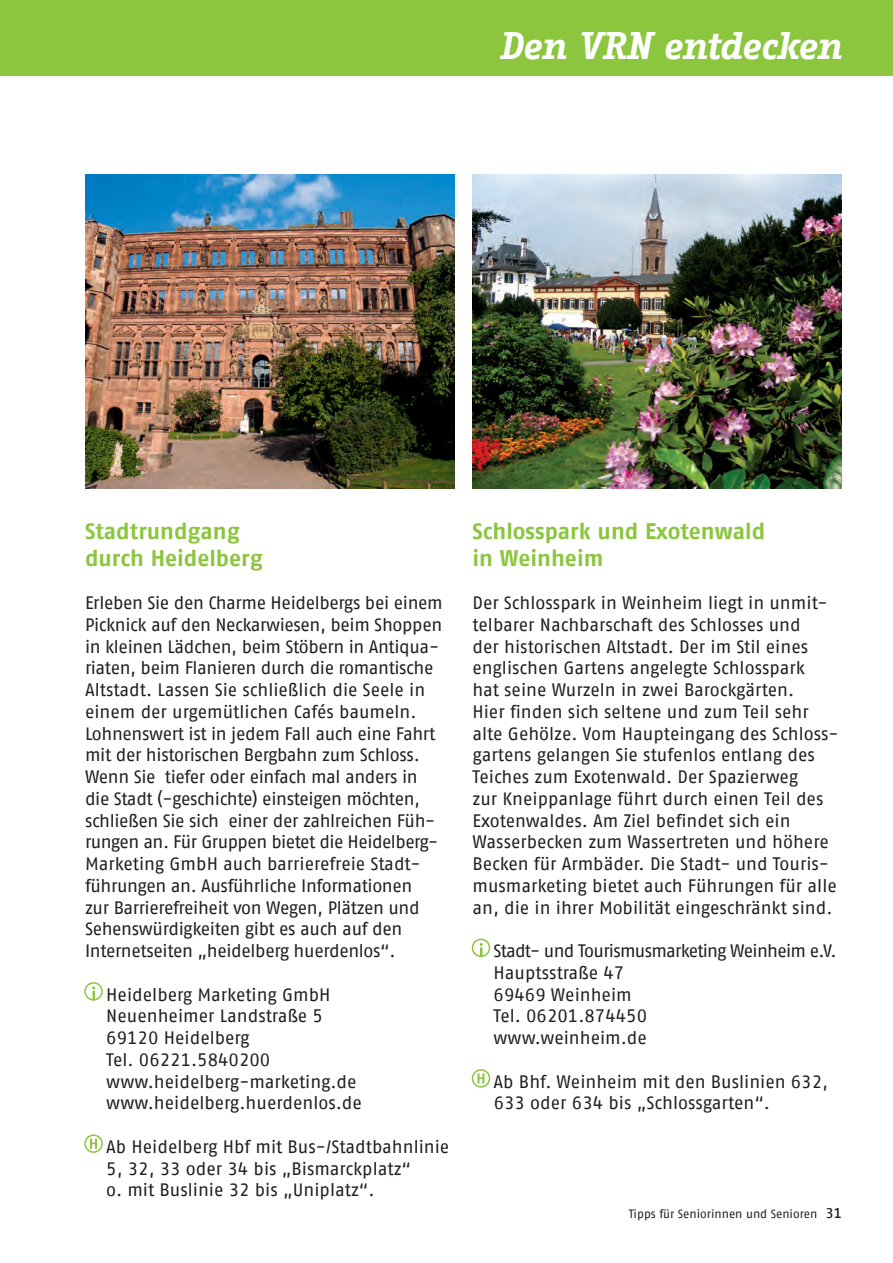
<style>
.page{position:relative;width:893px;height:1263px;background:#fff}
.page>*{position:absolute;margin:0;border:0;box-sizing:border-box;transform-origin:0 0}
.t1{font:italic 700 37.5px "Fago Office Serif";letter-spacing:-.02em;color:#fff}
.t2{font:700 22.5px/27px "Fago No Tf";color:#8bc63e}
.t3{font:18px/21.8px "Fago No Tf";letter-spacing:-.005em;color:#231f20}
.t4{font:12px "Fago No Tf";color:#231f20}
.s1{font-weight:500;font-size:14.25px}
</style>
<div class="page">
<div style="left:0;top:0;width:893px;height:75px;background:#8bc63e"></div>
<img style="left:85px;top:174px;width:369px;height:314px">
<img style="left:472px;top:174px;width:370px;height:314px">
<div style="left:84px;top:982px;width:19px;height:19px;border:2px solid #8bc63e;border-radius:50%"></div>
<svg style="left:92px;top:986px;width:3px;height:14px"></svg>
<div style="left:84px;top:1134px;width:19px;height:19px;border:2px solid #8bc63e;border-radius:50%"></div>
<svg style="left:90px;top:1138px;width:7px;height:11px"></svg>
<div style="left:472px;top:938px;width:18px;height:19px;border:2px solid #8bc63e;border-radius:50%"></div>
<svg style="left:480px;top:943px;width:3px;height:14px"></svg>
<div style="left:472px;top:1069px;width:18px;height:19px;border:2px solid #8bc63e;border-radius:50%"></div>
<svg style="left:477px;top:1073px;width:7px;height:10px"></svg>
<h1 class="t1" style="left:499px;top:24px;width:344px">Den VRN entdecken</h1>
<p class="t2" style="left:85px;top:518px;width:179px">Stadtrundgang durch Heidelberg</p>
<p class="t3" style="left:85px;top:592px;width:359px">Erleben Sie den Charme Heidelbergs bei einem Picknick auf den Neckarwiesen, beim Shoppen in kleinen Lädchen, beim Stöbern in Antiqua&shy;riaten, beim Flanieren durch die romantische Altstadt. Lassen Sie schließlich die Seele in einem der urgemütlichen Cafés baumeln.<br>Lohnenswert ist in jedem Fall auch eine Fahrt mit der historischen Bergbahn zum Schloss.<br>Wenn Sie tiefer oder einfach mal anders in die Stadt (-geschichte) einsteigen möchten, schließen Sie sich einer der zahlreichen Füh&shy;rungen an. Für Gruppen bietet die Heidelberg-Marketing GmbH auch barrierefreie Stadt&shy;führungen an. Ausführliche Informationen<br>zur Barrierefreiheit von Wegen, Plätzen und Sehenswürdigkeiten gibt es auch auf den Internetseiten „heidelberg huerdenlos“.</p>
<p class="t3" style="left:106px;top:983px;width:257px">Heidelberg Marketing GmbH<br>Neuenheimer Landstraße 5<br>69120 Heidelberg<br>Tel. 06221.5840200 www.heidelberg-marketing.de www.heidelberg.huerdenlos.de</p>
<p class="t3" style="left:106px;top:1135px;width:345px">Ab Heidelberg Hbf mit Bus-/Stadtbahnlinie<br>5, 32, 33 oder 34 bis „Bismarckplatz“<br>o. mit Buslinie 32 bis „Uniplatz“.</p>
<p class="t2" style="left:472px;top:518px;width:294px">Schlosspark und Exotenwald in Weinheim</p>
<p class="t3" style="left:472px;top:592px;width:367px">Der Schlosspark in Weinheim liegt in unmit&shy;telbarer Nachbarschaft des Schlosses und<br>der historischen Altstadt. Der im Stil eines englischen Gartens angelegte Schlosspark<br>hat seine Wurzeln in zwei Barockgärten.<br>Hier finden sich seltene und zum Teil sehr alte Gehölze. Vom Haupteingang des Schloss&shy;gartens gelangen Sie stufenlos entlang des Teiches zum Exotenwald. Der Spazierweg<br>zur Kneippanlage führt durch einen Teil des Exotenwaldes. Am Ziel befindet sich ein Wasserbecken zum Wassertreten und höhere Becken für Armbäder. Die Stadt- und Touris&shy;musmarketing bietet auch Führungen für alle an, die in ihrer Mobilität eingeschränkt sind.</p>
<p class="t3" style="left:494px;top:940px;width:344px">Stadt- und Tourismusmarketing Weinheim e.V.<br>Hauptsstraße 47<br>69469 Weinheim<br>Tel. 06201.874450<br>www.weinheim.de</p>
<p class="t3" style="left:494px;top:1070px;width:336px">Ab Bhf. Weinheim mit den Buslinien 632,<br>633 oder 634 bis „Schlossgarten“.</p>
<p class="t4" style="left:629px;top:1207px;width:215px">Tipps für Seniorinnen und Senioren <span class="s1">31</span></p>
</div>
